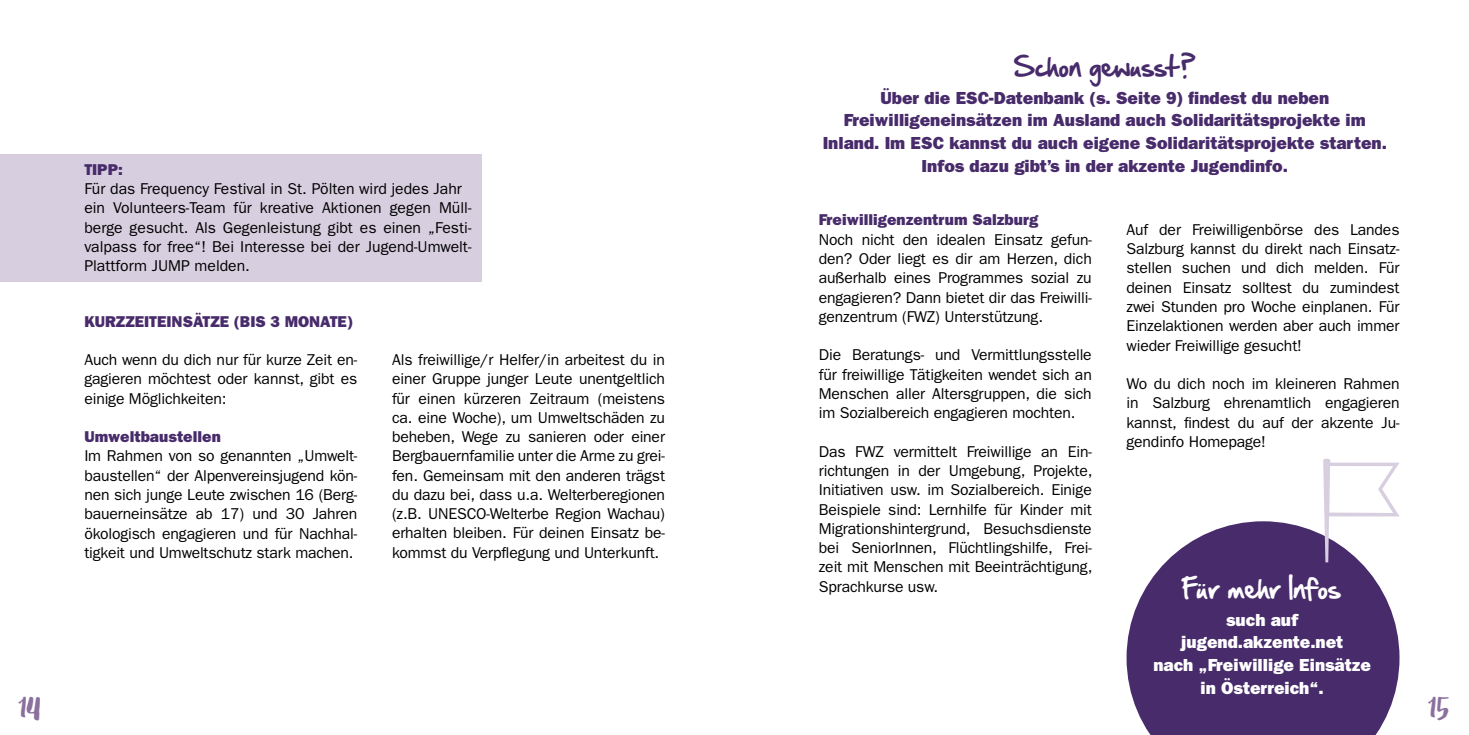
<style>
.page{position:relative;width:1469px;height:735px;background:#fff}
.page>*{position:absolute;margin:0;border:0;box-sizing:border-box;transform-origin:0 0}
.t1{font:44.8px "Debby";color:#8b709d}
.t2{font:24.5px "Hand Of Sean";letter-spacing:.02em;color:#482b6b}
.t3{font:24.5px "Hand Of Sean";letter-spacing:.02em;color:#fff}
.t4{font:17.5px/22.8px "ITC Franklin Gothic Std Hvy";color:#482b6b;text-align:center}
.t5{font:17.5px/22.8px "ITC Franklin Gothic Std Hvy";color:#fff;text-align:center}
.t6{font:15.75px/19.2px "ITC Franklin Gothic Std";letter-spacing:-.01em;color:#000;text-align:justify}
.t7{font:15.75px "ITC Franklin Gothic Std Hvy";color:#482b6b}
</style>
<div class="page">
<div style="left:0;top:154px;width:481px;height:128px;background:#d7cedf"></div>
<svg style="left:1126px;top:521px;width:273px;height:213px;background:#5d447c"></svg>
<svg style="left:1323px;top:458px;width:76px;height:104px"></svg>
<p class="t7" style="left:84px;top:160px;width:40px">TIPP:</p>
<p class="t6" style="left:84px;top:179px;width:388px;text-align:left">Für das Frequency Festival in St. Pölten wird jedes Jahr ein Volunteers-Team für kreative Aktionen gegen Müll&shy;berge gesucht. Als Gegenleistung gibt es einen „Festi&shy;valpass for free“! Bei Interesse bei der Jugend-Umwelt-Plattform JUMP melden.</p>
<p class="t7" style="left:84px;top:312px;width:270px">KURZZEITEINSÄTZE (BIS 3 MONATE)</p>
<p class="t6" style="left:84px;top:350px;width:274px">Auch wenn du dich nur für kurze Zeit en&shy;gagieren möchtest oder kannst, gibt es einige Möglichkeiten:</p>
<p class="t7" style="left:84px;top:427px;width:138px">Umweltbaustellen</p>
<p class="t6" style="left:84px;top:446px;width:274px">Im Rahmen von so genannten „Umwelt&shy;baustellen“ der Alpenvereinsjugend kön&shy;nen sich junge Leute zwischen 16 (Berg&shy;bauerneinsätze ab 17) und 30 Jahren ökologisch engagieren und für Nachhal&shy;tigkeit und Umweltschutz stark machen.</p>
<p class="t6" style="left:392px;top:350px;width:274px">Als freiwillige/r Helfer/in arbeitest du in einer Gruppe junger Leute unentgeltlich für einen kürzeren Zeitraum (meistens ca. eine Woche), um Umweltschäden zu beheben, Wege zu sanieren oder einer Bergbauernfamilie unter die Arme zu grei&shy;fen. Gemeinsam mit den anderen trägst du dazu bei, dass u.a. Welterberegionen (z.B. UNESCO-Welterbe Region Wachau) erhalten bleiben. Für deinen Einsatz be&shy;kommst du Verpflegung und Unterkunft.</p>
<h2 class="t2" style="left:1014px;top:44px;width:183px">Schon gewusst?</h2>
<p class="t4" style="left:822px;top:86px;width:566px">Über die ESC-Datenbank (s. Seite 9) findest du neben Freiwilligeneinsätzen im Ausland auch Solidaritätsprojekte im Inland. Im ESC kannst du auch eigene Solidaritätsprojekte starten.<br>Infos dazu gibt’s in der akzente Jugendinfo.</p>
<p class="t7" style="left:819px;top:211px;width:221px">Freiwilligenzentrum Salzburg</p>
<p class="t6" style="left:819px;top:230px;width:274px">Noch nicht den idealen Einsatz gefun&shy;den? Oder liegt es dir am Herzen, dich außerhalb eines Programmes sozial zu engagieren? Dann bietet dir das Freiwilli&shy;genzentrum (FWZ) Unterstützung.</p>
<p class="t6" style="left:819px;top:345px;width:274px">Die Beratungs- und Vermittlungsstelle für freiwillige Tätigkeiten wendet sich an Menschen aller Altersgruppen, die sich im Sozialbereich engagieren mochten.</p>
<p class="t6" style="left:819px;top:441px;width:275px">Das FWZ vermittelt Freiwillige an Ein&shy;richtungen in der Umgebung, Projekte, Initiativen usw. im Sozialbereich. Einige Beispiele sind: Lernhilfe für Kinder mit Migrationshintergrund, Besuchsdienste bei SeniorInnen, Flüchtlingshilfe, Frei&shy;zeit mit Menschen mit Beeinträchtigung, Sprachkurse usw.</p>
<p class="t6" style="left:1126px;top:220px;width:274px">Auf der Freiwilligenbörse des Landes Salzburg kannst du direkt nach Einsatz&shy;stellen suchen und dich melden. Für deinen Einsatz solltest du zumindest zwei Stunden pro Woche einplanen. Für Einzelaktionen werden aber auch immer wieder Freiwillige gesucht!</p>
<p class="t6" style="left:1126px;top:374px;width:274px">Wo du dich noch im kleineren Rahmen in Salzburg ehrenamtlich engagieren kannst, findest du auf der akzente Ju&shy;gendinfo Homepage!</p>
<h2 class="t3" style="left:1183px;top:565px;width:158px">Für mehr Infos</h2>
<p class="t5" style="left:1153px;top:607px;width:219px">such auf jugend.akzente.net<br>nach „Freiwillige Einsätze in Österreich“.</p>
<h1 class="t1" style="left:20px;top:674px;width:23px">14</h1>
<h1 class="t1" style="left:1429px;top:674px;width:21px">15</h1>
</div>
